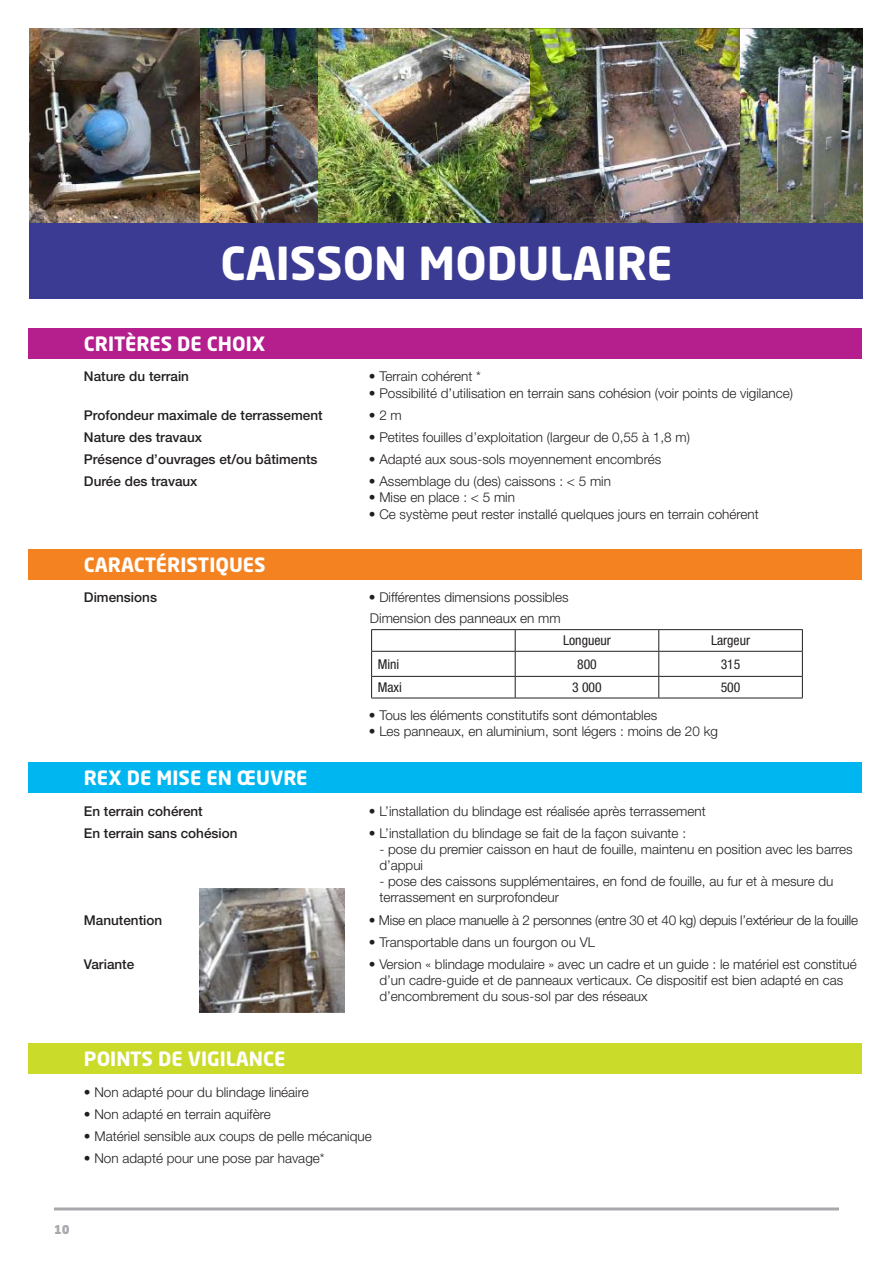
<style>
.page{position:relative;width:893px;height:1263px;background:#fff}
.page>*{position:absolute;margin:0;border:0;box-sizing:border-box;transform-origin:0 0}
.t1{font:700 45px "Neo Sans Std";color:#fff}
.Inter{font:700 19.5px "Neo Sans Std";color:#fff}
.Courant{font:300 13.5px/16.2px "Helvetica Neue LT Pro";color:#231f20}
.Courant-2{font:500 13.5px "Helvetica Neue LT Pro";color:#231f20}
.Courant-3{font:300 13.5px "Helvetica Neue LT Pro";letter-spacing:-.02em;color:#231f20}
.t2{font:condensed 13.5px "Helvetica Neue LT Pro";color:#231f20}
.t3{font:900 12px "Neo Sans Std";color:#a8a9ad}
</style>
<div class="page">
<hr style="left:54px;top:1207px;width:785px;height:3px;background:#a8a9ad">
<div style="left:30px;top:222px;width:833px;height:77px;background:#3b3b93"></div>
<img style="left:30px;top:29px;width:711px;height:193px">
<img style="left:741px;top:29px;width:121px;height:193px">
<div style="left:29px;top:1043px;width:833px;height:31px;background:#cadb2a"></div>
<img style="left:200px;top:888px;width:144px;height:124px">
<div style="left:29px;top:762px;width:833px;height:31px;background:#00b6f0"></div>
<hr style="left:371px;top:629px;width:144px;height:1px;background:#231f20">
<hr style="left:515px;top:629px;width:144px;height:1px;background:#231f20">
<hr style="left:659px;top:629px;width:144px;height:1px;background:#231f20">
<hr style="left:371px;top:651px;width:144px;height:1px;background:#231f20">
<hr style="left:515px;top:651px;width:144px;height:1px;background:#231f20">
<hr style="left:659px;top:651px;width:144px;height:1px;background:#231f20">
<hr style="left:371px;top:676px;width:144px;height:1px;background:#231f20">
<svg style="left:371px;top:630px;width:1px;height:68px"></svg>
<hr style="left:515px;top:676px;width:144px;height:1px;background:#231f20">
<svg style="left:515px;top:630px;width:1px;height:68px"></svg>
<hr style="left:659px;top:676px;width:144px;height:1px;background:#231f20">
<svg style="left:658px;top:630px;width:1px;height:68px"></svg>
<svg style="left:802px;top:630px;width:1px;height:68px"></svg>
<hr style="left:371px;top:698px;width:144px;height:1px;background:#231f20">
<hr style="left:515px;top:698px;width:144px;height:1px;background:#231f20">
<hr style="left:659px;top:698px;width:144px;height:1px;background:#231f20">
<div style="left:29px;top:549px;width:833px;height:31px;background:#f58220"></div>
<div style="left:29px;top:328px;width:833px;height:31px;background:#b41e8d"></div>
<p class="t1" style="left:220px;top:234px;width:454px">CAISSON MODULAIRE</p>
<p class="Inter" style="left:84px;top:331px;width:183px">CRITÈRES DE CHOIX</p>
<p class="Courant-2" style="left:84px;top:368px;width:107px">Nature du terrain</p>
<p class="Courant" style="left:369px;top:368px;width:114px">• Terrain cohérent *</p>
<p class="Courant" style="left:369px;top:384px;width:426px">• Possibilité d’utilisation en terrain sans cohésion (voir points de vigilance)</p>
<p class="Courant-2" style="left:84px;top:407px;width:240px">Profondeur maximale de terrassement</p>
<p class="Courant" style="left:369px;top:406px;width:35px">• 2 m</p>
<p class="Courant-2" style="left:84px;top:429px;width:120px">Nature des travaux</p>
<p class="Courant" style="left:369px;top:429px;width:323px">• Petites fouilles d’exploitation (largeur de 0,55 à 1,8 m)</p>
<p class="Courant-2" style="left:84px;top:451px;width:235px">Présence d’ouvrages et/ou bâtiments</p>
<p class="Courant" style="left:369px;top:451px;width:294px">• Adapté aux sous-sols moyennement encombrés</p>
<p class="Courant-2" style="left:84px;top:473px;width:115px">Durée des travaux</p>
<p class="Courant" style="left:369px;top:473px;width:244px">• Assemblage du (des) caissons : &lt; 5 min</p>
<p class="Courant" style="left:369px;top:489px;width:148px">• Mise en place : &lt; 5 min</p>
<p class="Courant" style="left:369px;top:505px;width:391px">• Ce système peut rester installé quelques jours en terrain cohérent</p>
<p class="Inter" style="left:84px;top:552px;width:183px">CARACTÉRISTIQUES</p>
<p class="Courant-2" style="left:84px;top:589px;width:75px">Dimensions</p>
<p class="Courant" style="left:369px;top:589px;width:201px">• Différentes dimensions possibles</p>
<p class="Courant" style="left:370px;top:609px;width:192px">Dimension des panneaux en mm</p>
<p class="t2" style="left:563px;top:633px;width:49px">Longueur</p>
<p class="t2" style="left:711px;top:633px;width:41px">Largeur</p>
<p class="t2" style="left:378px;top:656px;width:23px">Mini</p>
<p class="t2" style="left:577px;top:656px;width:21px">800</p>
<p class="t2" style="left:721px;top:656px;width:21px">315</p>
<p class="t2" style="left:378px;top:679px;width:26px">Maxi</p>
<p class="t2" style="left:572px;top:679px;width:31px">3 000</p>
<p class="t2" style="left:721px;top:679px;width:21px">500</p>
<p class="Inter" style="left:84px;top:765px;width:225px">REX DE MISE EN ŒUVRE</p>
<p class="Courant" style="left:369px;top:706px;width:290px">• Tous les éléments constitutifs sont démontables</p>
<p class="Courant" style="left:369px;top:723px;width:351px">• Les panneaux, en aluminium, sont légers : moins de 20 kg</p>
<p class="Courant-2" style="left:84px;top:803px;width:120px">En terrain cohérent</p>
<p class="Courant" style="left:369px;top:802px;width:338px">• L’installation du blindage est réalisée après terrassement</p>
<p class="Courant-2" style="left:84px;top:825px;width:155px">En terrain sans cohésion</p>
<p class="Courant" style="left:369px;top:824px;width:319px">• L’installation du blindage se fait de la façon suivante :</p>
<p class="Courant" style="left:379px;top:841px;width:475px">- pose du premier caisson en haut de fouille, maintenu en position avec les barres d’appui</p>
<p class="Courant" style="left:379px;top:873px;width:456px">- pose des caissons supplémentaires, en fond de fouille, au fur et à mesure du terrassement en surprofondeur</p>
<p class="Courant-2" style="left:84px;top:912px;width:80px">Manutention</p>
<p class="Courant-3" style="left:369px;top:911px;width:491px">• Mise en place manuelle à 2 personnes (entre 30 et 40 kg) depuis l’extérieur de la fouille</p>
<p class="Courant" style="left:369px;top:933px;width:228px">• Transportable dans un fourgon ou VL</p>
<p class="Courant-2" style="left:84px;top:956px;width:52px">Variante</p>
<p class="Courant" style="left:379px;top:956px;width:479px;text-indent:-11px">• Version « blindage modulaire » avec un cadre et un guide : le matériel est constitué d’un cadre-guide et de panneaux verticaux. Ce dispositif est bien adapté en cas d’encombrement du sous-sol par des réseaux</p>
<p class="Inter" style="left:84px;top:1046px;width:203px">POINTS DE VIGILANCE</p>
<p class="Courant" style="left:84px;top:1083px;width:226px">• Non adapté pour du blindage linéaire</p>
<p class="Courant" style="left:84px;top:1105px;width:188px">• Non adapté en terrain aquifère</p>
<p class="Courant" style="left:84px;top:1128px;width:289px">• Matériel sensible aux coups de pelle mécanique</p>
<p class="Courant" style="left:84px;top:1150px;width:242px">• Non adapté pour une pose par havage*</p>
<p class="t3" style="left:54px;top:1222px;width:17px">10</p>
</div>
